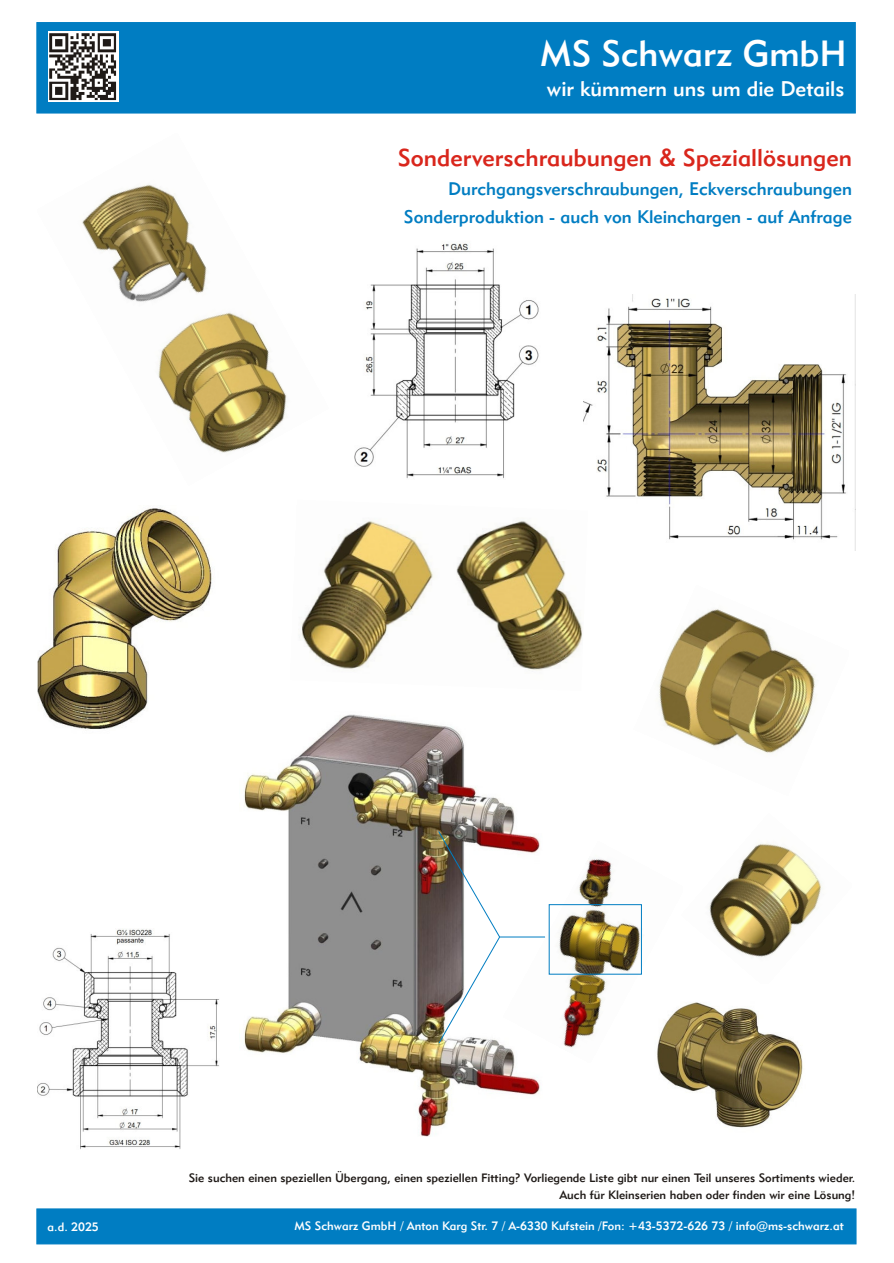
<style>
.page{position:relative;width:894px;height:1263px;background:#fff}
.page>*{position:absolute;margin:0;border:0;box-sizing:border-box;transform-origin:0 0}
.t1{font:36px "Geometr 415 Md BT";color:#fff}
.t2{font:24px "Geometr 415 Md BT";color:#d9261c}
.t3{font:21px "Geometr 415 Md BT";color:#fff}
.t4{font:18px/28px "Geometr 415 Md BT";color:#007dc2;text-align:right}
.t5{font:12px/16.5px "Geometr 415 Md BT";color:#1f1a17;text-align:right}
.t6{font:12px "Geometr 415 Md BT";color:#fff}
</style>
<div class="page">
<div style="left:37px;top:22px;width:818px;height:91px;background:#007dc2"></div>
<img style="left:354px;top:243px;width:185px;height:236px">
<img style="left:37px;top:929px;width:182px;height:221px">
<img style="left:48px;top:31px;width:70px;height:71px">
<div style="left:37px;top:1209px;width:819px;height:35px;background:#007dc2"></div>
<img style="left:583px;top:295px;width:272px;height:245px">
<img style="left:37px;top:508px;width:175px;height:222px">
<img style="left:82px;top:184px;width:206px;height:269px">
<img style="left:301px;top:500px;width:287px;height:171px">
<img style="left:244px;top:714px;width:296px;height:422px">
<img style="left:503px;top:858px;width:137px;height:205px">
<div style="left:549px;top:904px;width:93px;height:71px;border:1px solid #007dc2"></div>
<svg style="left:438px;top:831px;width:107px;height:212px"></svg>
<img style="left:658px;top:609px;width:158px;height:144px">
<img style="left:709px;top:843px;width:113px;height:114px">
<img style="left:657px;top:1002px;width:146px;height:126px">
<h1 class="t1" style="left:540px;top:33px;width:308px">MS Schwarz GmbH</h1>
<h3 class="t3" style="left:547px;top:76px;width:299px">wir kümmern uns um die Details</h3>
<h2 class="t2" style="left:398px;top:143px;width:456px">Sonderverschraubungen &amp; Speziallösungen</h2>
<h3 class="t4" style="left:404px;top:175px;width:450px">Durchgangsverschraubungen, Eckverschraubungen<br>Sonderproduktion - auch von Kleinchargen - auf Anfrage</h3>
<p class="t5" style="left:189px;top:1170px;width:668px">Sie suchen einen speziellen Übergang, einen speziellen Fitting? Vorliegende Liste gibt nur einen Teil unseres Sortiments wieder.<br>Auch für Kleinserien haben oder finden wir eine Lösung!</p>
<p class="t6" style="left:48px;top:1220px;width:53px">a.d. 2025</p>
<p class="t6" style="left:294px;top:1219px;width:551px">MS Schwarz GmbH / Anton Karg Str. 7 / A-6330 Kufstein /Fon: +43-5372-626 73 / info@ms-schwarz.at</p>
</div>
